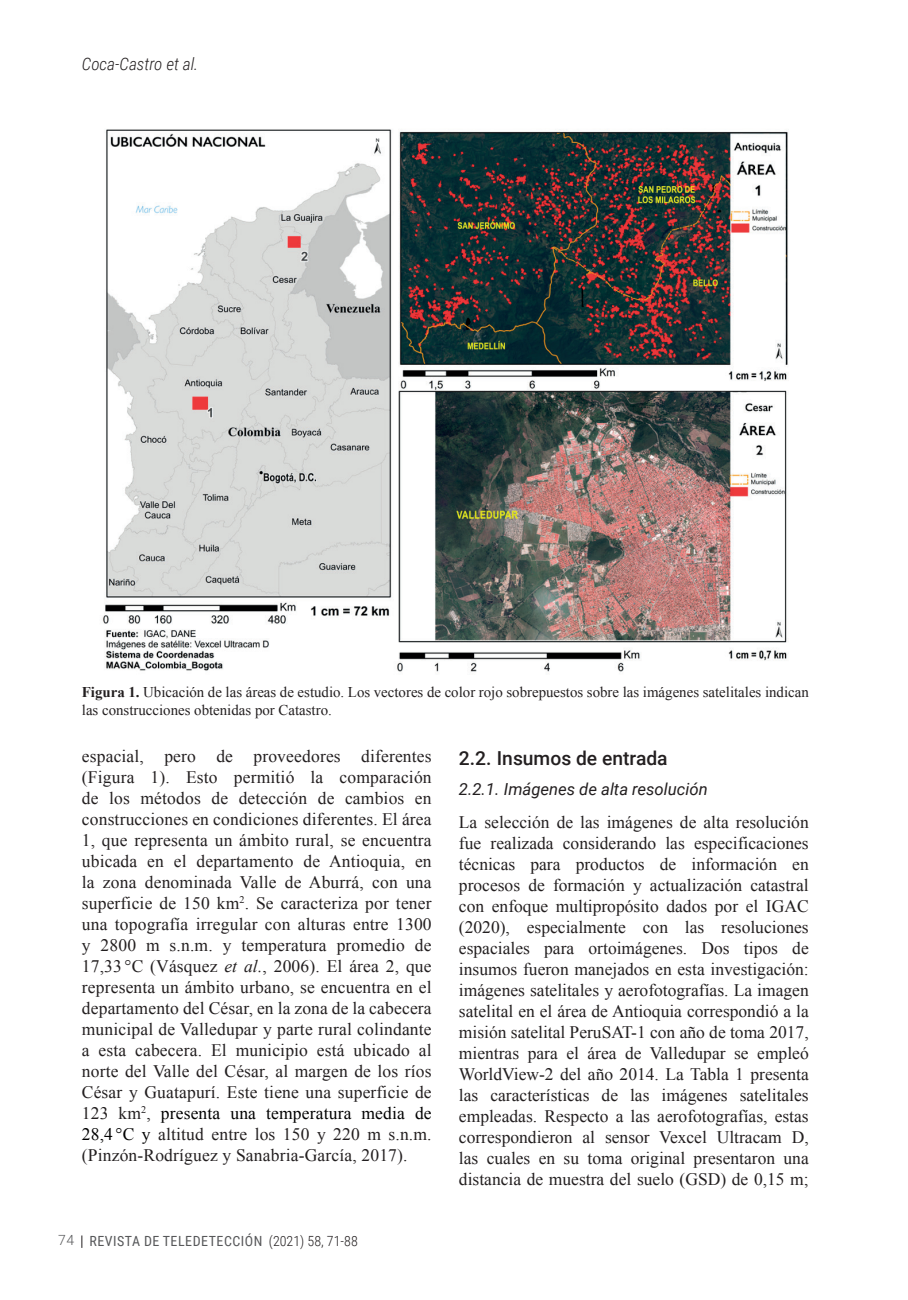
<style>
.page{position:relative;width:908px;height:1300px;background:#fff}
.page>*{position:absolute;margin:0;border:0;box-sizing:border-box;transform-origin:0 0}
.t1{font:500 19.25px "Roboto";color:#231f20}
.TD_06_TXT_GRAL_es{font:17.5px/21px "Times New Roman";letter-spacing:.005em;color:#231f20;text-align:justify}
.t2{font:italic 300 17.15px "Roboto Condensed";color:#231f20}
.t3{font:italic 16.62px "Roboto";color:#231f20}
.TD_09_PIE_FOTO{font:14.88px/17.8px "Times New Roman";color:#231f20}
.t4{font:14px "Roboto Condensed";letter-spacing:.035em;color:#57585a}
.t5{font:300 14px "Roboto";color:#57585a}
.s1{font-weight:700}
.s2{font-style:italic}
.s3{color:#000001}
.s4{font-weight:300;color:#231f20}
</style>
<div class="page">
<svg style="left:81px;top:1235px;width:1px;height:13px"></svg>
<img style="left:102px;top:129px;width:686px;height:543px">
<p class="t2" style="left:82px;top:52px;width:118px">Coca-Castro et al.</p>
<p class="TD_09_PIE_FOTO" style="left:82px;top:683px;width:728px"><span class="s1">Figura 1.</span> Ubicación de las áreas de estudio. Los vectores de color rojo sobrepuestos sobre las imágenes satelitales indican las construcciones obtenidas por Catastro.</p>
<p class="TD_06_TXT_GRAL_es" style="left:82px;top:745px;width:351px">espacial, pero de proveedores diferentes (Figura 1). Esto permitió la comparación de los métodos de detección de cambios en construcciones en condiciones diferentes. El área 1, que representa un ámbito rural, se encuentra ubicada en el departamento de Antioquia, en la zona denominada Valle de Aburrá, con una superficie de 150 km<sup>2</sup>. Se caracteriza por tener una topografía irregular con alturas entre 1300 y 2800 m s.n.m. y temperatura promedio de 17,33 °C (Vásquez <span class="s2">et al.</span>, 2006). El área 2, que representa un ámbito urbano, se encuentra en el departamento del César, en la zona de la cabecera municipal de Valledupar y parte rural colindante a esta cabecera. El municipio está ubicado al norte del Valle del César, al margen de los ríos César y Guatapurí. Este tiene una superficie de 123 km<sup>2</sup>, <span class="s3">presenta una temperatura media de 28,4 °C y</span> altitud entre los 150 y 220 m s.n.m. (Pinzón-Rodríguez y Sanabria-García, 2017).</p>
<p class="t1" style="left:459px;top:744px;width:210px">2.2. Insumos de entrada</p>
<p class="t3" style="left:459px;top:777px;width:250px">2.2.1. Imágenes de alta resolución</p>
<p class="TD_06_TXT_GRAL_es" style="left:459px;top:811px;width:351px">La selección de las imágenes de alta resolución fue realizada considerando las especificaciones técnicas para productos de información en procesos de formación y actualización catastral con enfoque multipropósito dados por el IGAC (2020), especialmente con las resoluciones espaciales para ortoimágenes. Dos tipos de insumos fueron manejados en esta investigación: imágenes satelitales y aerofotografías. La imagen satelital en el área de Antioquia correspondió a la misión satelital PeruSAT-1 con año de toma 2017, mientras para el área de Valledupar se empleó WorldView-2 del año 2014. La Tabla 1 presenta las características de las imágenes satelitales empleadas. Respecto a las aerofotografías, estas correspondieron al sensor Vexcel Ultracam D, las cuales en su toma original presentaron una distancia de muestra del suelo (GSD) de 0,15 m;</p>
<p class="t5" style="left:58px;top:1230px;width:18px">74</p>
<p class="t4" style="left:90px;top:1231px;width:270px">REVISTA DE TELEDETECCIÓN <span class="s4">(2021) 58, 71-88</span></p>
</div>
